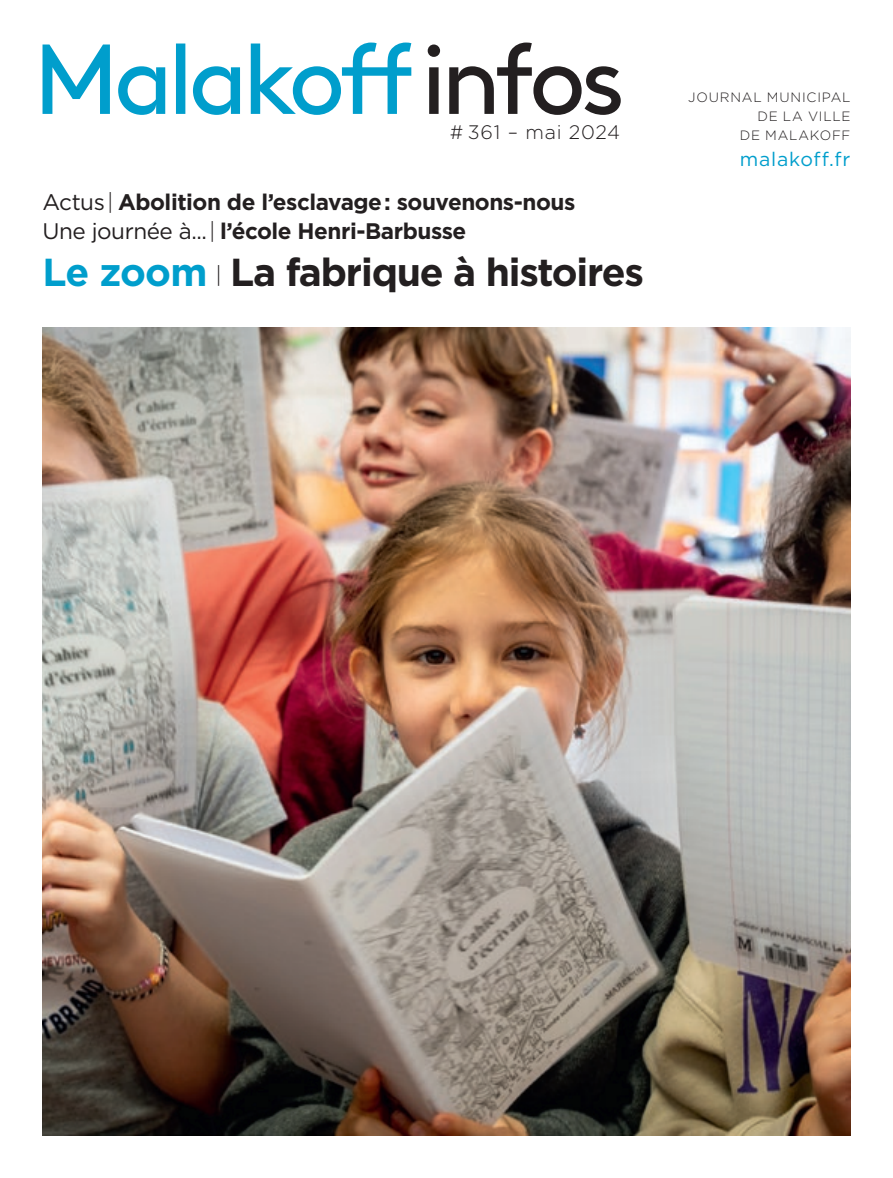
<style>
.page{position:relative;width:893px;height:1178px;background:#fff}
.page>*{position:absolute;margin:0;border:0;box-sizing:border-box;transform-origin:0 0}
.APPEL_DE_TITRE_GRAND_COUV{font:700 39px "Gotham";letter-spacing:-.03em;color:#231f20}
.APPEL_DE_TITRE_PETIT_COUV{font:700 22.5px "Gotham";letter-spacing:-.02em;color:#231f20}
.NUMÉRO-ET-PÉRIODE_COUV{font:300 19.5px "Gotham";letter-spacing:.035em;color:#231f20}
.MALAKOFF_F_COUV{font:19.5px "Gotham";letter-spacing:.04em;color:#009ecc}
.BASE-LINE_COUV{font:300 13.5px/18.9px "Gotham";letter-spacing:.06em;color:#231f20;text-align:right}
.s1{font-weight:400}
.s2{font-weight:300}
.s3{color:#009ecc}
.s4{font-weight:300;font-size:22.5px}
</style>
<div class="page">
<svg style="left:428px;top:43px;width:193px;height:72px"></svg>
<svg style="left:43px;top:43px;width:368px;height:72px"></svg>
<img style="left:43px;top:327px;width:807px;height:808px">
<p class="NUMÉRO-ET-PÉRIODE_COUV" style="left:450px;top:120px;width:172px"># 361 – mai 2024</p>
<p class="APPEL_DE_TITRE_PETIT_COUV" style="left:43px;top:187px;width:534px"><span class="s1">Actus</span> <span class="s2">|</span> Abolition de l’esclavage : souvenons-nous</p>
<p class="APPEL_DE_TITRE_PETIT_COUV" style="left:43px;top:216px;width:425px"><span class="s1">Une journée à...</span> <span class="s2">|</span> l’école Henri-Barbusse</p>
<p class="APPEL_DE_TITRE_GRAND_COUV" style="left:43px;top:246px;width:603px"><span class="s3">Le zoom</span> <span class="s4">|</span> La fabrique à histoires</p>
<p class="BASE-LINE_COUV" style="left:688px;top:88px;width:164px">JOURNAL MUNICIPAL<br>DE LA VILLE<br>DE MALAKOFF</p>
<p class="MALAKOFF_F_COUV" style="left:740px;top:146px;width:112px">malakoff.fr</p>
</div>
